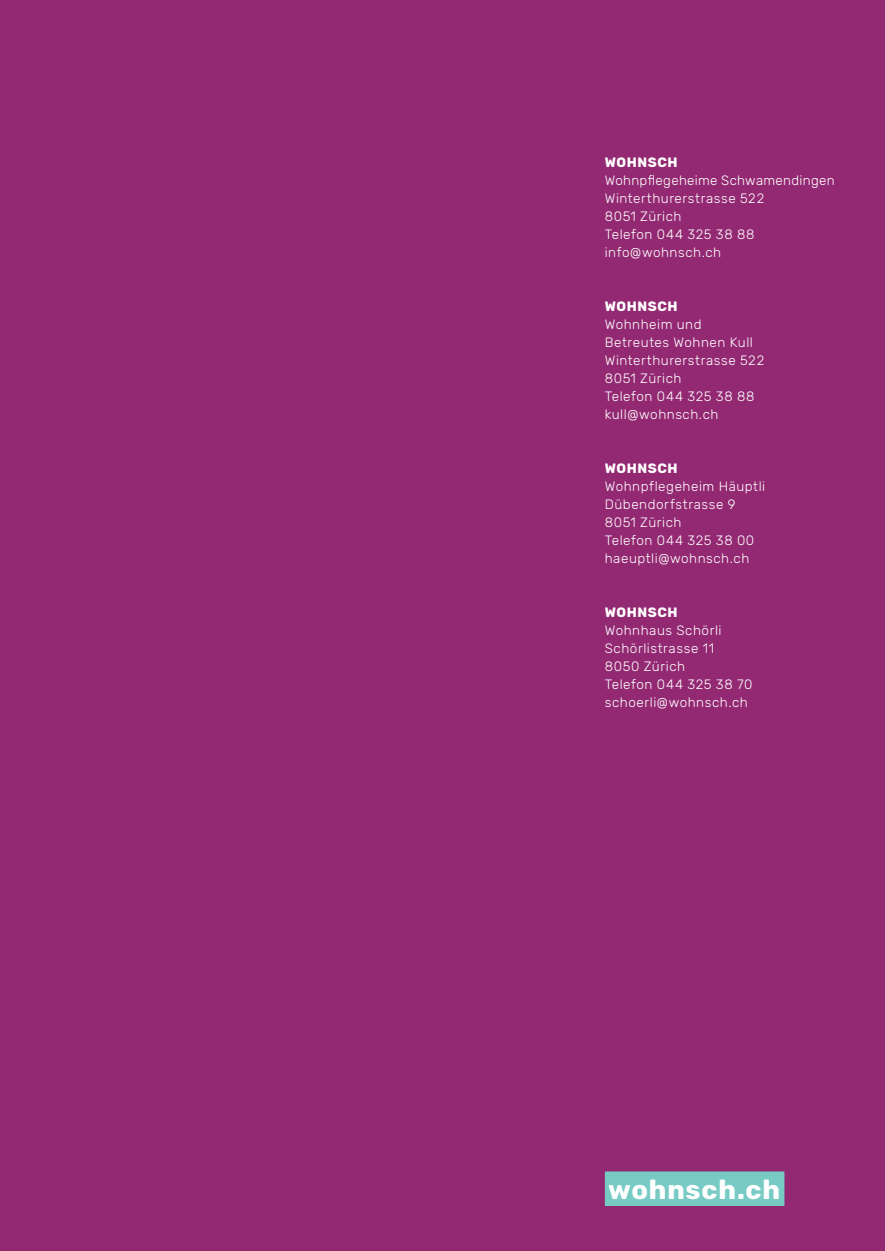
<style>
.page{position:relative;width:885px;height:1251px;background:#fff}
.page>*{position:absolute;margin:0;border:0;box-sizing:border-box;transform-origin:0 0}
.t1{font:700 27px "Rubik";letter-spacing:.03em;color:#fff}
.t2{font:300 13.5px/18px "Rubik";letter-spacing:.04em;color:#fff}
.t3{font:700 13.5px "Rubik";letter-spacing:.04em;color:#fff}
</style>
<div class="page">
<div style="left:0;top:0;width:884px;height:1250px;background:#932972"></div>
<div style="left:604px;top:1171px;width:180px;height:34px;background:#77cbc4"></div>
<p class="t3" style="left:604px;top:154px;width:74px">WOHNSCH</p>
<p class="t2" style="left:604px;top:171px;width:231px">Wohnpflegeheime Schwamendingen<br>Winterthurerstrasse 522<br>8051 Zürich<br>Telefon 044 325 38 88 info@wohnsch.ch</p>
<p class="t3" style="left:604px;top:298px;width:74px">WOHNSCH</p>
<p class="t2" style="left:604px;top:315px;width:161px">Wohnheim und<br>Betreutes Wohnen Kull<br>Winterthurerstrasse 522<br>8051 Zürich<br>Telefon 044 325 38 88 kull@wohnsch.ch</p>
<p class="t3" style="left:604px;top:460px;width:74px">WOHNSCH</p>
<p class="t2" style="left:604px;top:477px;width:162px">Wohnpflegeheim Häuptli<br>Dübendorfstrasse 9<br>8051 Zürich<br>Telefon 044 325 38 00 haeuptli@wohnsch.ch</p>
<p class="t3" style="left:604px;top:604px;width:74px">WOHNSCH</p>
<p class="t2" style="left:604px;top:621px;width:149px">Wohnhaus Schörli<br>Schörlistrasse 11<br>8050 Zürich<br>Telefon 044 325 38 70 schoerli@wohnsch.ch</p>
<h1 class="t1" style="left:608px;top:1173px;width:173px">wohnsch.ch</h1>
</div>
